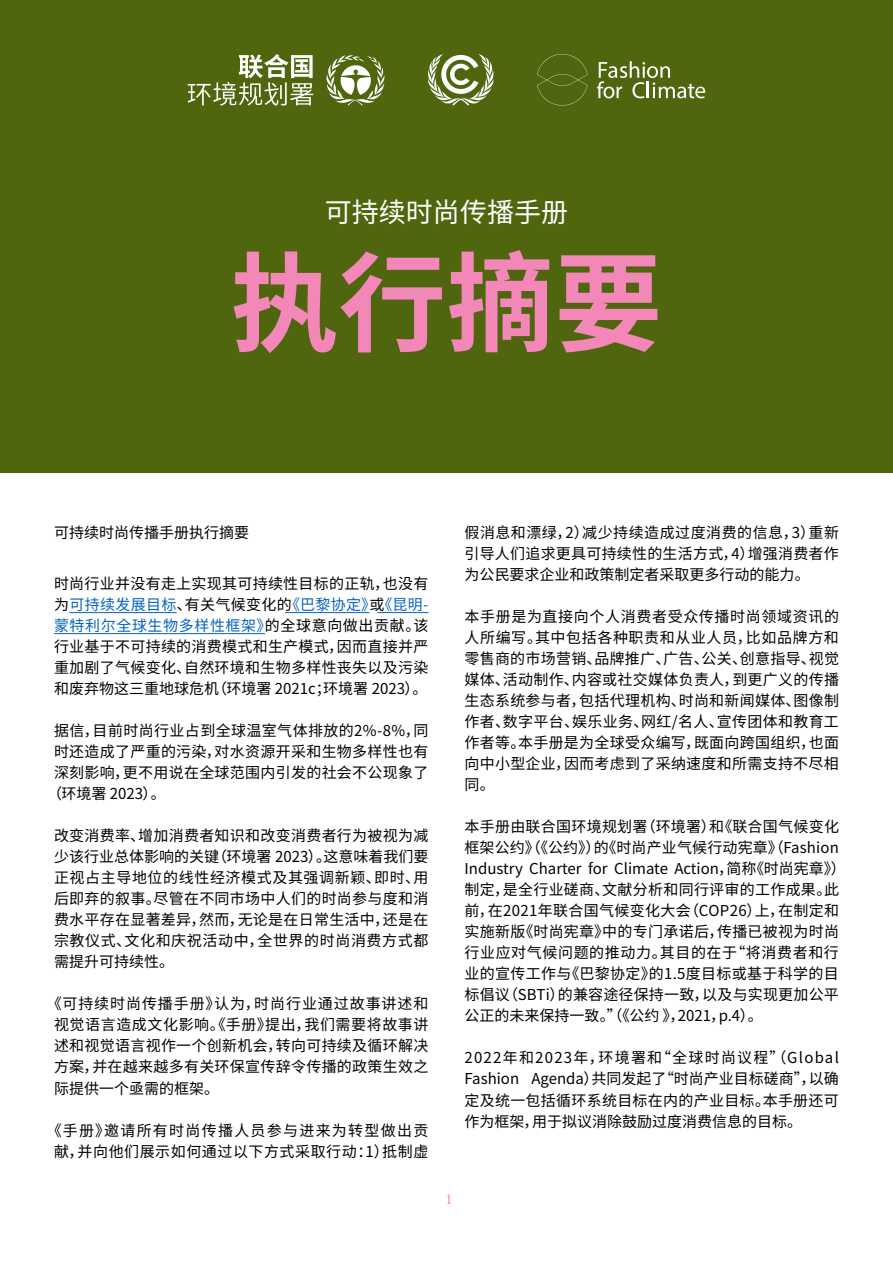
<style>
.page{position:relative;width:893px;height:1263px;background:#fff}
.page>*{position:absolute;margin:0;border:0;box-sizing:border-box;transform-origin:0 0}
.t1{font:700 108px "Noto Sans SC";color:#f287b8}
.t2{font:27px "Noto Sans SC";color:#fff}
.t3{font:15px/21px "Noto Sans SC";letter-spacing:.02em;color:#000;text-align:justify}
.t4{font:15px/21px "Noto Sans SC";letter-spacing:.085em;color:#000;text-align:center}
.t5{font:15px "Noto Sans SC";color:#000}
.t6{font:13.5px "Playfair Display";color:#f287b8}
.s1{color:#0563c1}
</style>
<div class="page">
<div style="left:0;top:0;width:893px;height:472px;background:#4f660f"></div>
<hr style="left:69px;top:612px;width:108px;height:1px;background:#0563c1">
<hr style="left:285px;top:612px;width:84px;height:1px;background:#0563c1">
<hr style="left:377px;top:612px;width:51px;height:1px;background:#0563c1">
<hr style="left:54px;top:633px;width:211px;height:1px;background:#0563c1">
<svg style="left:428px;top:54px;width:66px;height:52px"></svg>
<svg style="left:537px;top:54px;width:51px;height:52px"></svg>
<svg style="left:597px;top:61px;width:108px;height:37px"></svg>
<svg style="left:326px;top:55px;width:59px;height:50px"></svg>
<svg style="left:188px;top:54px;width:125px;height:52px"></svg>
<h2 class="t2" style="left:325px;top:197px;width:245px">可持续时尚传播手册</h2>
<h1 class="t1" style="left:230px;top:243px;width:434px">执行摘要</h1>
<p class="t5" style="left:54px;top:524px;width:196px">可持续时尚传播手册执行摘要</p>
<p class="t3" style="left:54px;top:574px;width:376px">时尚行业并没有走上实现其可持续性目标的正轨，也没有为<span class="s1">可持续发展目标</span>、有关气候变化的<span class="s1">《巴黎协定》</span>或<span class="s1">《昆明-蒙特利尔全球生物多样性框架》</span>的全球意向做出贡献。该行业基于不可持续的消费模式和生产模式，因而直接并严重加剧了气候变化、自然环境和生物多样性丧失以及污染和废弃物这三重地球危机（环境署 2021c；环境署 2023）。</p>
<p class="t3" style="left:54px;top:721px;width:376px">据信，目前时尚行业占到全球温室气体排放的2%-8%，同</p>
<p class="t3" style="left:54px;top:742px;width:376px">时还造成了严重的污染，对水资源开采和生物多样性也有</p>
<p class="t3" style="left:54px;top:763px;width:376px">深刻影响，更不用说在全球范围内引发的社会不公现象了</p>
<p class="t3" style="left:47px;top:784px;width:120px">（环境署 2023）。</p>
<p class="t3" style="left:54px;top:826px;width:376px">改变消费率、增加消费者知识和改变消费者行为被视为减少该行业总体影响的关键（环境署 2023）。这意味着我们要正视占主导地位的线性经济模式及其强调新颖、即时、用后即弃的叙事。尽管在不同市场中人们的时尚参与度和消费水平存在显著差异，然而，无论是在日常生活中，还是在宗教仪式、文化和庆祝活动中，全世界的时尚消费方式都需提升可持续性。</p>
<p class="t3" style="left:54px;top:994px;width:376px;text-indent:-7px">《可持续时尚传播手册》认为，时尚行业通过故事讲述和视觉语言造成文化影响。《手册》提出，我们需要将故事讲述和视觉语言视作一个创新机会，转向可持续及循环解决方案，并在越来越多有关环保宣传辞令传播的政策生效之际提供一个亟需的框架。</p>
<p class="t4" style="left:47px;top:1120px;width:383px">《手册》邀请所有时尚传播人员参与进来为转型做出贡献，并向他们展示如何通过以下方式采取行动：1）抵制虚</p>
<p class="t3" style="left:464px;top:523px;width:376px">假消息和漂绿，2）减少持续造成过度消费的信息，3）重新引导人们追求更具可持续性的生活方式，4）增强消费者作为公民要求企业和政策制定者采取更多行动的能力。</p>
<p class="t3" style="left:464px;top:607px;width:376px">本手册是为直接向个人消费者受众传播时尚领域资讯的人所编写。其中包括各种职责和从业人员，比如品牌方和零售商的市场营销、品牌推广、广告、公关、创意指导、视觉媒体、活动制作、内容或社交媒体负责人，到更广义的传播生态系统参与者，包括代理机构、时尚和新闻媒体、图像制作者、数字平台、娱乐业务、网红/名人、宣传团体和教育工作者等。本手册是为全球受众编写，既面向跨国组织，也面向中小型企业，因而考虑到了采纳速度和所需支持不尽相同。</p>
<p class="t3" style="left:464px;top:817px;width:383px;text-align:left">本手册由联合国环境规划署（环境署）和《联合国气候变化框架公约》（《公约》）的《时尚产业气候行动宪章》（Fashion Industry Charter for Climate Action，简称《时尚宪章》）制定，是全行业磋商、文献分析和同行评审的工作成果。此前，在2021年联合国气候变化大会（COP26）上，在制定和实施新版《时尚宪章》中的专门承诺后，传播已被视为时尚行业应对气候问题的推动力。其目的在于“将消费者和行业的宣传工作与《巴黎协定》的1.5度目标或基于科学的目标倡议（SBTi）的兼容途径保持一致，以及与实现更加公平公正的未来保持一致。”（《公约 》，2021，p.4）。</p>
<p class="t3" style="left:464px;top:1048px;width:376px">2022年和2023年，环境署和“全球时尚议程”（Global Fashion Agenda）共同发起了“时尚产业目标磋商”，以确定及统一包括循环系统目标在内的产业目标。本手册还可作为框架，用于拟议消除鼓励过度消费信息的目标。</p>
<p class="t6" style="left:447px;top:1189px;width:6px">1</p>
</div>
